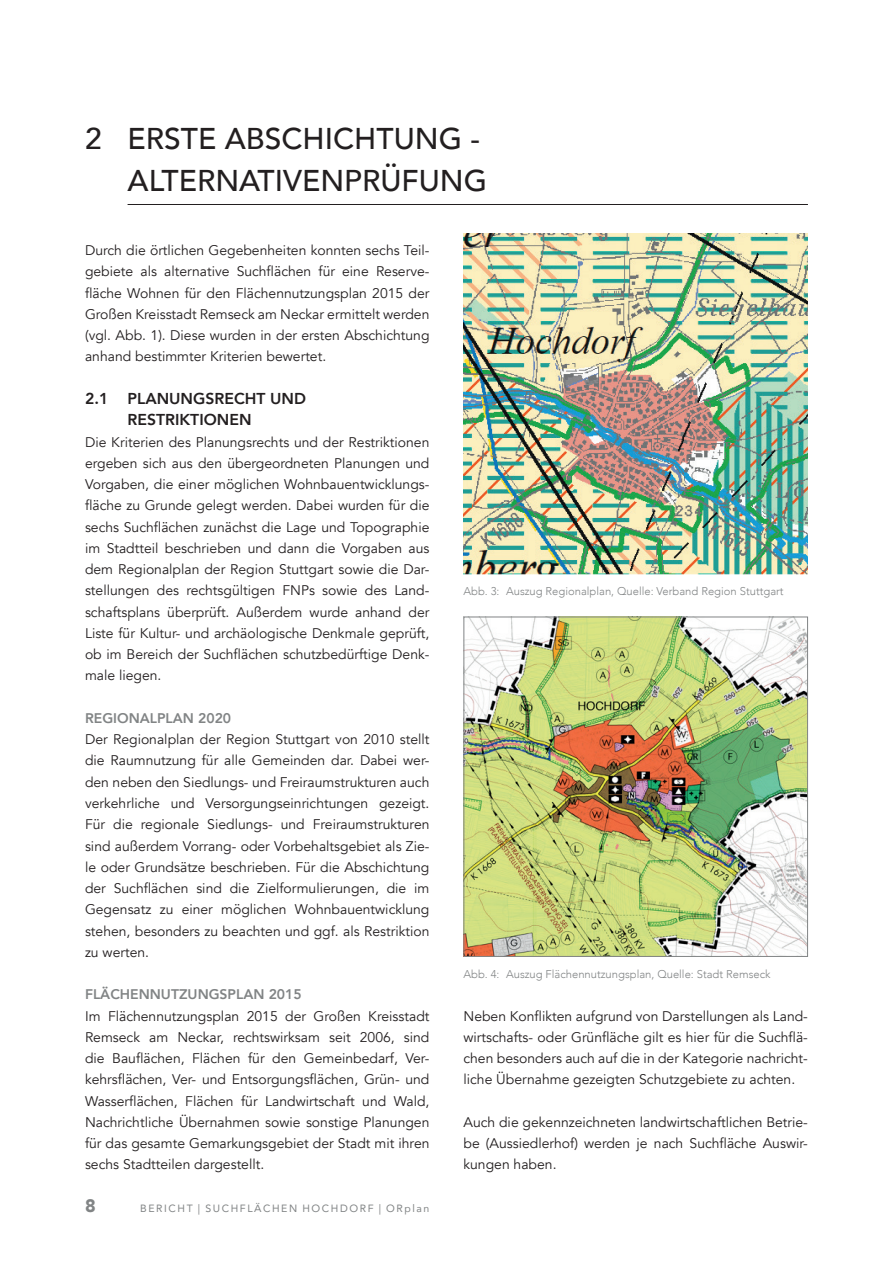
<style>
.page{position:relative;width:893px;height:1263px;background:#fff}
.page>*{position:absolute;margin:0;border:0;box-sizing:border-box;transform-origin:0 0}
.t1{font:500 30px/42.5px "Avenir";color:#231f20;text-align:right}
.t2{font:900 18px "Avenir";color:#818485}
.t3{font:800 15.75px/21.3px "Avenir";color:#231f20}
.t4{font:13.95px/21.3px "Avenir";color:#231f20;text-align:justify}
.t5{font:800 13.95px "Avenir";color:#818485}
.t6{font:300 11.25px "Avenir";color:#818485}
.t7{font:10.5px "Avenir";letter-spacing:.15em;color:#818485}
</style>
<div class="page">
<img style="left:463px;top:234px;width:345px;height:340px">
<img style="left:465px;top:619px;width:341px;height:336px">
<div style="left:463px;top:617px;width:345px;height:340px;border:1px solid #818485"></div>
<hr style="left:128px;top:204px;width:680px;height:1px;background:#231f20">
<h1 class="t1" style="left:85px;top:116px;width:404px">2 ERSTE ABSCHICHTUNG -<br>ALTERNATIVENPRÜFUNG</h1>
<p class="t4" style="left:85px;top:240px;width:346px">Durch die örtlichen Gegebenheiten konnten sechs Teil&shy;gebiete als alternative Suchflächen für eine Reserve&shy;fläche Wohnen für den Flächennutzungsplan 2015 der Großen Kreisstadt Remseck am Neckar ermittelt werden (vgl. Abb. 1). Diese wurden in der ersten Abschichtung anhand bestimmter Kriterien bewertet.</p>
<p class="t3" style="left:128px;top:388px;width:180px;text-indent:-43px">2.1 PLANUNGSRECHT UND<br>RESTRIKTIONEN</p>
<p class="t4" style="left:85px;top:431px;width:346px">Die Kriterien des Planungsrechts und der Restriktionen ergeben sich aus den übergeordneten Planungen und Vorgaben, die einer möglichen Wohnbauentwicklungs&shy;fläche zu Grunde gelegt werden. Dabei wurden für die sechs Suchflächen zunächst die Lage und Topographie im Stadtteil beschrieben und dann die Vorgaben aus dem Regionalplan der Region Stuttgart sowie die Dar&shy;stellungen des rechtsgültigen FNPs sowie des Land&shy;schaftsplans überprüft. Außerdem wurde anhand der Liste für Kultur- und archäologische Denkmale geprüft, ob im Bereich der Suchflächen schutzbedürftige Denk&shy;male liegen.</p>
<p class="t5" style="left:85px;top:707px;width:148px">REGIONALPLAN 2020</p>
<p class="t4" style="left:85px;top:729px;width:346px">Der Regionalplan der Region Stuttgart von 2010 stellt die Raumnutzung für alle Gemeinden dar. Dabei wer&shy;den neben den Siedlungs- und Freiraumstrukturen auch verkehrliche und Versorgungseinrichtungen gezeigt.<br>Für die regionale Siedlungs- und Freiraumstrukturen sind außerdem Vorrang- oder Vorbehaltsgebiet als Zie&shy;le oder Grundsätze beschrieben. Für die Abschichtung der Suchflächen sind die Zielformulierungen, die im Gegensatz zu einer möglichen Wohnbauentwicklung stehen, besonders zu beachten und ggf. als Restriktion zu werten.</p>
<p class="t5" style="left:85px;top:984px;width:218px">FLÄCHENNUTZUNGSPLAN 2015</p>
<p class="t4" style="left:85px;top:1005px;width:346px">Im Flächennutzungsplan 2015 der Großen Kreisstadt Remseck am Neckar, rechtswirksam seit 2006, sind die Bauflächen, Flächen für den Gemeinbedarf, Ver&shy;kehrsflächen, Ver- und Entsorgungsflächen, Grün- und Wasserflächen, Flächen für Landwirtschaft und Wald, Nachrichtliche Übernahmen sowie sonstige Planungen für das gesamte Gemarkungsgebiet der Stadt mit ihren sechs Stadtteilen dargestellt.</p>
<p class="t2" style="left:85px;top:1190px;width:12px">8</p>
<p class="t7" style="left:140px;top:1200px;width:291px">BERICHT | SUCHFLÄCHEN HOCHDORF | ORplan</p>
<p class="t6" style="left:463px;top:585px;width:322px">Abb. 3: Auszug Regionalplan, Quelle: Verband Region Stuttgart</p>
<p class="t6" style="left:463px;top:967px;width:309px">Abb. 4: Auszug Flächennutzungsplan, Quelle: Stadt Remseck</p>
<p class="t4" style="left:463px;top:1005px;width:346px">Neben Konflikten aufgrund von Darstellungen als Land&shy;wirtschafts- oder Grünfläche gilt es hier für die Suchflä&shy;chen besonders auch auf die in der Kategorie nachricht&shy;liche Übernahme gezeigten Schutzgebiete zu achten.</p>
<p class="t4" style="left:463px;top:1112px;width:346px">Auch die gekennzeichneten landwirtschaftlichen Betrie&shy;be (Aussiedlerhof) werden je nach Suchfläche Auswir&shy;kungen haben.</p>
</div>
